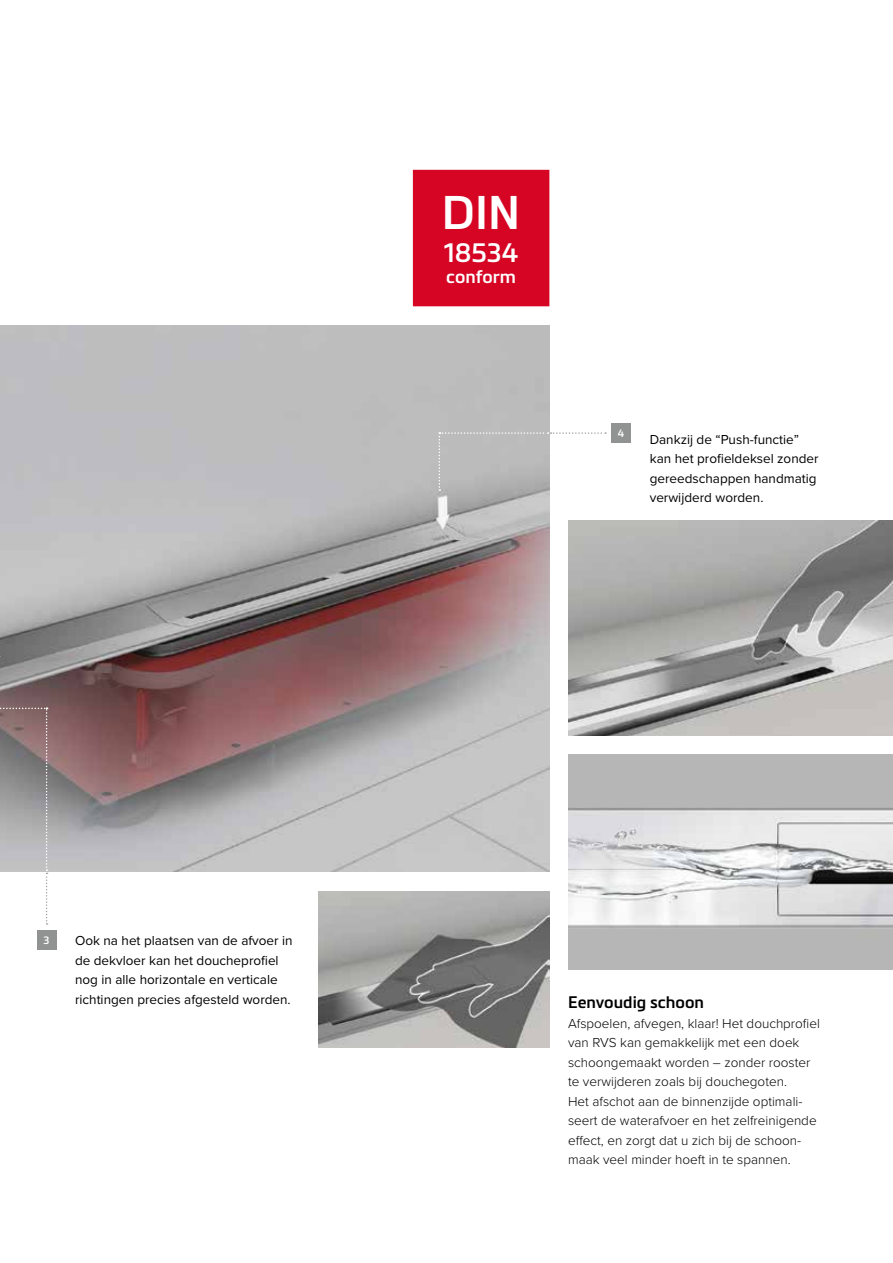
<style>
.page{position:relative;width:893px;height:1263px;background:#fff}
.page>*{position:absolute;margin:0;border:0;box-sizing:border-box;transform-origin:0 0}
.t1{font:600 46.5px "Metronic Pro";color:#fff}
.t2{font:600 26.25px "Metronic Pro";color:#fff}
.t3{font:600 18px "Metronic Pro";color:#fff}
.t4{font:600 16.5px "Metronic Pro";color:#000}
.t5{font:300 13.5px/19.5px "Proxima Nova";color:#000}
.t6{font:13.5px/19.5px "Proxima Nova";color:#000}
.t7{font:600 10.5px "Metronic Pro";color:#fff}
</style>
<div class="page">
<img style="left:318px;top:891px;width:231px;height:156px">
<img style="left:568px;top:755px;width:325px;height:214px">
<img style="left:568px;top:521px;width:325px;height:214px">
<img style="left:0;top:326px;width:549px;height:546px">
<div style="left:37px;top:930px;width:19px;height:20px;background:#919292"></div>
<div style="left:611px;top:423px;width:20px;height:20px;background:#919292"></div>
<svg style="left:439px;top:432px;width:167px;height:59px"></svg>
<svg style="left:0;top:708px;width:48px;height:217px"></svg>
<div style="left:417px;top:174px;width:128px;height:128px;background:#d60524"></div>
<div style="left:413px;top:170px;width:136px;height:136px;border:9px solid #d60524"></div>
<h1 class="t1" style="left:442px;top:184px;width:80px">DIN</h1>
<h2 class="t2" style="left:444px;top:236px;width:76px">18534</h2>
<h3 class="t3" style="left:446px;top:266px;width:71px">conform</h3>
<p class="t7" style="left:618px;top:427px;width:8px">4</p>
<p class="t6" style="left:650px;top:429px;width:170px">Dankzij de “Push-functie” kan het profieldeksel zonder gereedschappen handmatig verwijderd worden.</p>
<p class="t7" style="left:43px;top:934px;width:8px">3</p>
<p class="t6" style="left:75px;top:931px;width:219px">Ook na het plaatsen van de afvoer in de dekvloer kan het doucheprofiel nog in alle horizontale en verticale richtingen precies afgesteld worden.</p>
<p class="t4" style="left:568px;top:992px;width:137px">Eenvoudig schoon</p>
<p class="t5" style="left:568px;top:1013px;width:253px">Afspoelen, afvegen, klaar! Het douchprofiel van RVS kan gemakkelijk met een doek schoongemaakt worden – zonder rooster te verwijderen zoals bij douchegoten.<br>Het afschot aan de binnenzijde optimali&shy;seert de waterafvoer en het zelfreinigende effect, en zorgt dat u zich bij de schoon&shy;maak veel minder hoeft in te spannen.</p>
</div>
